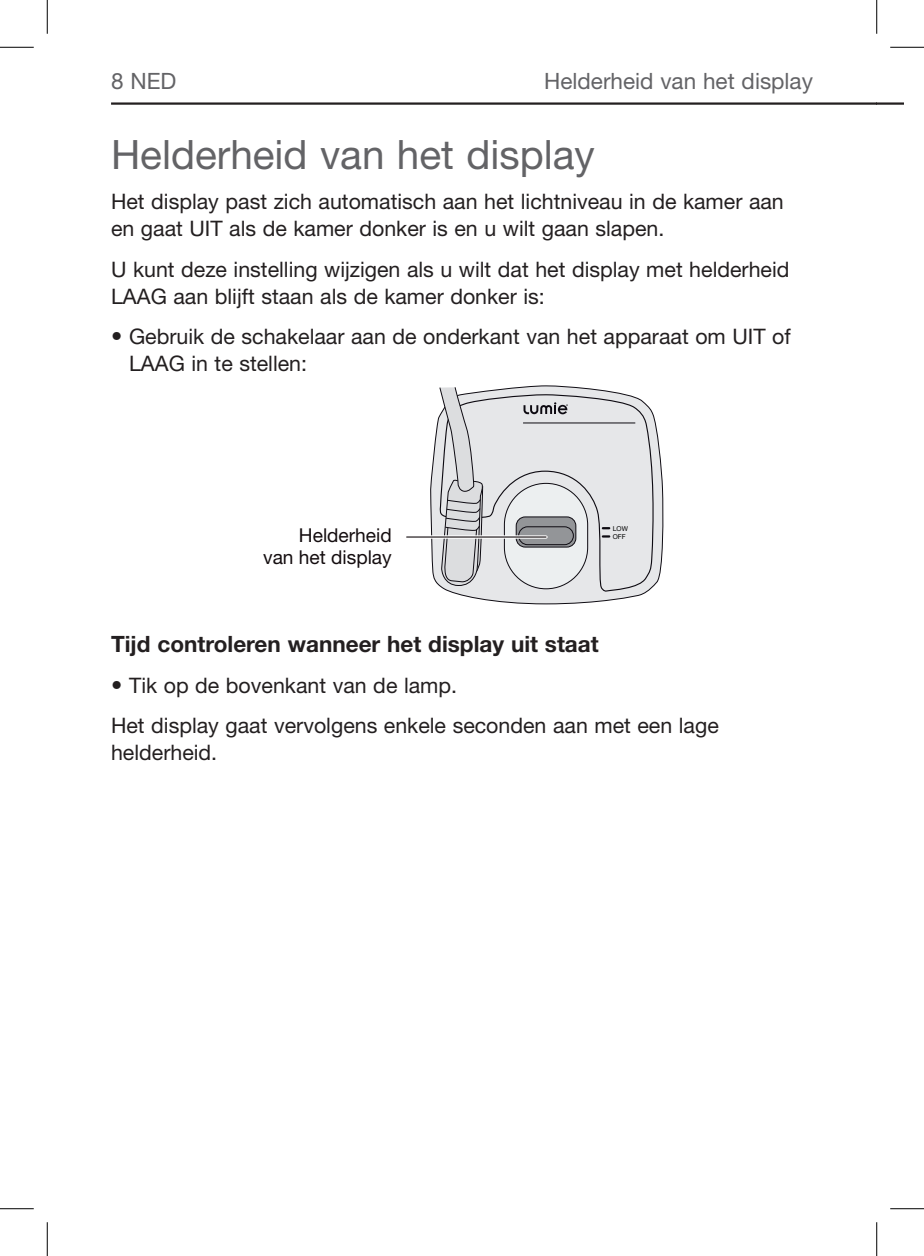
<style>
.page{position:relative;width:924px;height:1256px;background:#fff}
.page>*{position:absolute;margin:0;border:0;box-sizing:border-box;transform-origin:0 0}
.t1{font:40.5px "Helvetica Neue";color:#636366}
.t2{font:700 22.5px "Helvetica Neue";color:#231f20}
.t3{font:22.5px "Helvetica Neue";color:#636366}
.t4{font:21.38px/27px "Helvetica Neue";color:#231f20}
.t5{font:19.12px "Helvetica Neue";color:#140d0f}
.t6{font:6.75px "Helvetica Neue";color:#000}
.s1{font-size:22.5px}
</style>
<div class="page">
<hr style="left:111px;top:102px;width:765px;height:3px;background:#231f20">
<hr style="left:876px;top:102px;width:27px;height:3px;background:#231f20">
<svg style="left:430px;top:385px;width:234px;height:219px"></svg>
<svg style="left:437px;top:386px;width:219px;height:207px;background:#d6d7d9"></svg>
<hr style="left:407px;top:535px;width:139px;height:3px;background:#fff">
<hr style="left:407px;top:536px;width:139px;height:1px;background:#140d0f">
<hr style="left:0;top:47px;width:34px;height:1px;background:#000">
<hr style="left:890px;top:47px;width:34px;height:1px;background:#000">
<hr style="left:0;top:1208px;width:34px;height:1px;background:#000">
<hr style="left:890px;top:1208px;width:34px;height:1px;background:#000">
<hr style="left:47px;top:0;width:1px;height:34px;background:#000">
<hr style="left:47px;top:1222px;width:1px;height:33px;background:#000">
<hr style="left:876px;top:0;width:1px;height:34px;background:#000">
<hr style="left:876px;top:1222px;width:1px;height:33px;background:#000">
<p class="t3" style="left:130px;top:68px;width:47px">NED</p>
<p class="t3" style="left:544px;top:68px;width:270px">Helderheid van het display</p>
<h1 class="t1" style="left:111px;top:130px;width:485px">Helderheid van het display</h1>
<p class="t4" style="left:111px;top:188px;width:674px">Het display past zich automatisch aan het lichtniveau in de kamer aan en gaat UIT als de kamer donker is en u wilt gaan slapen.</p>
<p class="t4" style="left:111px;top:255px;width:680px">U kunt deze instelling wijzigen als u wilt dat het display met helderheid<br>LAAG aan blijft staan als de kamer donker is:</p>
<p class="t4" style="left:129px;top:323px;width:663px;text-indent:-18px"><span class="s1">•</span> Gebruik de schakelaar aan de onderkant van het apparaat om UIT of<br>LAAG in te stellen:</p>
<p class="t6" style="left:613px;top:524px;width:17px">LOW</p>
<p class="t5" style="left:299px;top:523px;width:94px">Helderheid</p>
<p class="t6" style="left:613px;top:532px;width:14px">OFF</p>
<p class="t5" style="left:263px;top:546px;width:130px">van het display</p>
<p class="t2" style="left:111px;top:630px;width:489px">Tijd controleren wanneer het display uit staat</p>
<p class="t4" style="left:111px;top:664px;width:609px;line-height:40.5px"><span class="s1">•</span> Tik op de bovenkant van de lamp.<br>Het display gaat vervolgens enkele seconden aan met een lage</p>
<p class="t4" style="left:111px;top:738px;width:108px">helderheid.</p>
</div>
